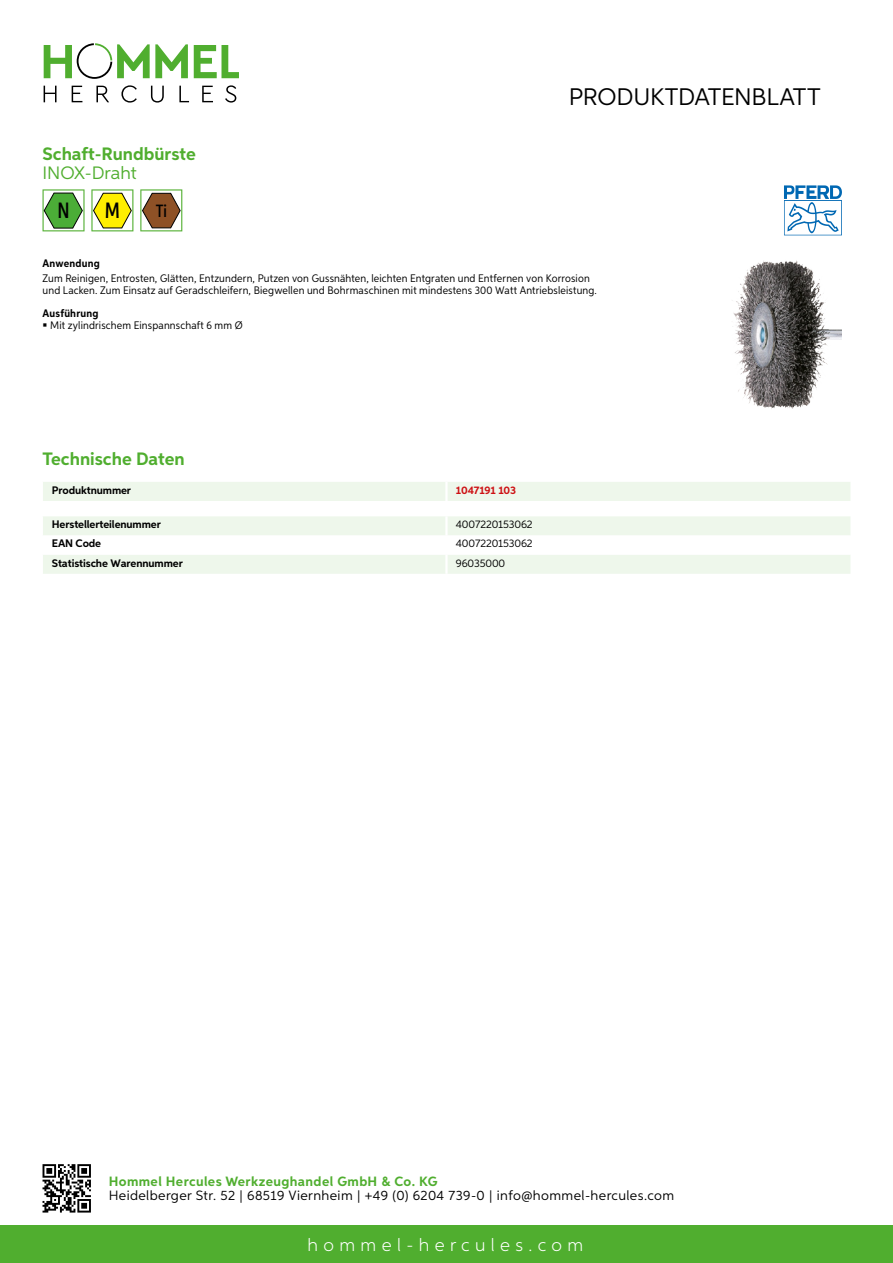
<style>
.page{position:relative;width:893px;height:1263px;background:#fff}
.page>*{position:absolute;margin:0;border:0;box-sizing:border-box;transform-origin:0 0}
.t1{font:24px "Aspira";letter-spacing:-.01em;color:#000}
.t2{font:500 22.2px "Aspira XX Nar";color:#000}
.t3{font:700 18px "Aspira";color:#50ae2f}
.t4{font:300 18px "Aspira";letter-spacing:.3em;color:#fff}
.t5{font:18px "Aspira";color:#50ae2f}
.t6{font:500 17.85px "Aspira XX Nar";color:#000}
.t7{font:13.5px "Aspira";letter-spacing:.03em;color:#000}
.t8{font:700 13.5px "Aspira";letter-spacing:.03em;color:#50ae2f}
.t9{font:10.95px/12px "Aspira Nar";letter-spacing:.015em;color:#000}
.t10{font:700 10.95px "Aspira";letter-spacing:-.01em;color:#000}
.t11{font:10.95px "Aspira";letter-spacing:-.01em;color:#000}
.t12{font:700 10.95px "Aspira Nar";letter-spacing:.02em;color:#000}
.t13{font:700 10.95px "Aspira";letter-spacing:-.01em;color:#cd1013}
</style>
<div class="page">
<div style="left:0;top:1226px;width:893px;height:37px;background:#50ae2f"></div>
<svg style="left:43px;top:1164px;width:48px;height:48px"></svg>
<svg style="left:194px;top:45px;width:45px;height:33px"></svg>
<svg style="left:44px;top:43px;width:144px;height:36px"></svg>
<svg style="left:44px;top:86px;width:13px;height:16px"></svg>
<svg style="left:72px;top:86px;width:10px;height:16px"></svg>
<svg style="left:96px;top:86px;width:13px;height:16px"></svg>
<svg style="left:121px;top:85px;width:16px;height:18px"></svg>
<svg style="left:151px;top:86px;width:13px;height:17px"></svg>
<svg style="left:179px;top:86px;width:10px;height:16px"></svg>
<svg style="left:202px;top:86px;width:11px;height:16px"></svg>
<svg style="left:225px;top:85px;width:11px;height:18px"></svg>
<div style="left:43px;top:482px;width:807px;height:19px;background:#eef7eb"></div>
<hr style="left:445px;top:482px;width:3px;height:19px;background:#fff">
<svg style="left:43px;top:516px;width:807px;height:58px"></svg>
<hr style="left:445px;top:555px;width:3px;height:19px;background:#fff">
<svg style="left:43px;top:189px;width:42px;height:42px"></svg>
<svg style="left:91px;top:189px;width:42px;height:42px"></svg>
<svg style="left:140px;top:189px;width:42px;height:42px"></svg>
<img style="left:736px;top:261px;width:49px;height:52px">
<svg style="left:784px;top:185px;width:58px;height:50px"></svg>
<h3 class="t3" style="left:43px;top:142px;width:155px">Schaft-Rundbürste</h3>
<h3 class="t5" style="left:43px;top:162px;width:96px">INOX-Draht</h3>
<h2 class="t2" style="left:57px;top:197px;width:14px">N</h2>
<h2 class="t2" style="left:105px;top:197px;width:17px">M</h2>
<h3 class="t6" style="left:156px;top:200px;width:13px">Ti</h3>
<h1 class="t1" style="left:569px;top:82px;width:253px">Produktdatenblatt</h1>
<p class="t12" style="left:43px;top:257px;width:59px">Anwendung</p>
<p class="t9" style="left:43px;top:273px;width:556px">Zum Reinigen, Entrosten, Glätten, Entzundern, Putzen von Gussnähten, leichten Entgraten und Entfernen von Korrosion und Lacken. Zum Einsatz auf Geradschleifern, Biegwellen und Bohrmaschinen mit mindestens 300 Watt Antriebsleistung.</p>
<p class="t12" style="left:43px;top:306px;width:58px">Ausführung</p>
<p class="t9" style="left:50px;top:319px;width:194px">Mit zylindrischem Einspannschaft 6 mm Ø</p>
<h3 class="t3" style="left:43px;top:448px;width:144px">Technische Daten</h3>
<p class="t10" style="left:52px;top:483px;width:81px">Produktnummer</p>
<p class="t13" style="left:456px;top:483px;width:62px">1047191 103</p>
<p class="t10" style="left:52px;top:518px;width:111px">Herstellerteilenummer</p>
<p class="t11" style="left:456px;top:518px;width:78px">4007220153062</p>
<p class="t10" style="left:52px;top:537px;width:51px">EAN Code</p>
<p class="t11" style="left:456px;top:537px;width:78px">4007220153062</p>
<p class="t10" style="left:52px;top:556px;width:132px">Statistische Warennummer</p>
<p class="t11" style="left:456px;top:556px;width:51px">96035000</p>
<p class="t8" style="left:109px;top:1172px;width:330px">Hommel Hercules Werkzeughandel GmbH &amp; Co. KG</p>
<p class="t7" style="left:109px;top:1187px;width:567px">Heidelberger Str. 52 | 68519 Viernheim | +49 (0) 6204 739-0 | info@hommel-hercules.com</p>
<h3 class="t4" style="left:307px;top:1234px;width:277px">hommel-hercules.com</h3>
</div>
